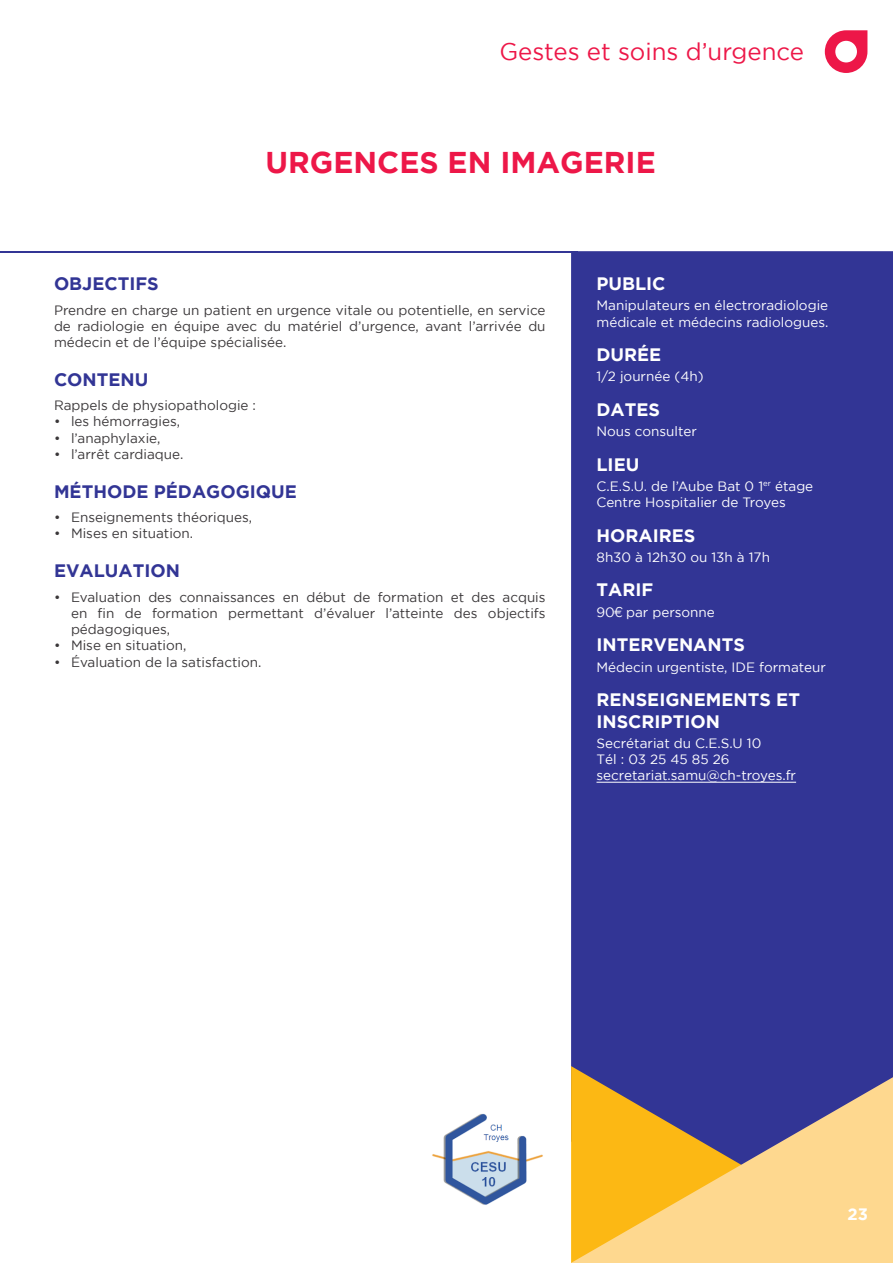
<style>
.page{position:relative;width:893px;height:1263px;background:#fff}
.page>*{position:absolute;margin:0;border:0;box-sizing:border-box;transform-origin:0 0}
.Titre_formation{font:700 30px "Gotham";color:#ed1748}
.t1{font:24px "Gotham";color:#ed1748}
.Titre_blanc_gauche{font:700 18px/21.6px "Gotham";color:#fff}
.Titre_bleu{font:700 18px "Gotham";color:#323595}
.t2{font:700 16.5px "Gotham";color:#fff}
.t3{font:13.5px/16.2px "Gotham";color:#3a3739;text-align:justify}
.Texte_blanc_gauche{font:13.5px/16.2px "Gotham";color:#fff}
.s1{font-family:"Te X Gyre Adventor"}
</style>
<div class="page">
<img style="left:432px;top:1113px;width:111px;height:92px">
<svg style="left:825px;top:30px;width:42px;height:43px"></svg>
<div style="left:571px;top:251px;width:322px;height:826px;background:#323595"></div>
<div style="left:571px;top:1066px;width:172px;height:11px;background:#323595"></div>
<svg style="left:571px;top:1077px;width:322px;height:186px;background:#cfaa6c"></svg>
<hr style="left:0;top:251px;width:577px;height:2px;background:#323595">
<hr style="left:596px;top:782px;width:200px;height:1px;background:#fff">
<h2 class="t1" style="left:499px;top:39px;width:306px">Gestes et soins d’urgence</h2>
<p class="Titre_formation" style="left:265px;top:145px;width:392px">URGENCES EN IMAGERIE</p>
<p class="Titre_bleu" style="left:54px;top:273px;width:106px">OBJECTIFS</p>
<p class="t3" style="left:54px;top:301px;width:493px">Prendre en charge un patient en urgence vitale ou potentielle, en service de radiologie en équipe avec du matériel d’urgence, avant l’arrivée du médecin et de l’équipe spécialisée.</p>
<p class="Titre_bleu" style="left:54px;top:369px;width:96px">CONTENU</p>
<p class="t3" style="left:54px;top:397px;width:204px">Rappels de physiopathologie :</p>
<p class="t3" style="left:54px;top:413px;width:128px">• les hémorragies,</p>
<p class="t3" style="left:54px;top:430px;width:108px">• l’anaphylaxie,</p>
<p class="t3" style="left:54px;top:446px;width:131px">• l’arrêt cardiaque.</p>
<p class="Titre_bleu" style="left:54px;top:481px;width:244px">MÉTHODE PÉDAGOGIQUE</p>
<p class="t3" style="left:54px;top:509px;width:200px">• Enseignements théoriques,</p>
<p class="t3" style="left:54px;top:525px;width:141px">• Mises en situation.</p>
<p class="Titre_bleu" style="left:54px;top:560px;width:127px">EVALUATION</p>
<p class="t3" style="left:71px;top:589px;width:476px;text-indent:-17px">• Evaluation des connaissances en début de formation et des acquis en fin de formation permettant d’évaluer l’atteinte des objectifs pédagogiques,</p>
<p class="t3" style="left:54px;top:637px;width:134px">• Mise en situation,</p>
<p class="t3" style="left:54px;top:653px;width:209px">• Évaluation de la satisfaction.</p>
<p class="Titre_blanc_gauche" style="left:596px;top:272px;width:71px">PUBLIC</p>
<p class="Texte_blanc_gauche" style="left:596px;top:297px;width:233px">Manipulateurs en électroradiologie médicale et médecins radiologues.</p>
<p class="Titre_blanc_gauche" style="left:596px;top:343px;width:66px">DURÉE</p>
<p class="Texte_blanc_gauche" style="left:596px;top:368px;width:109px">1/2 journée (4h)</p>
<p class="Titre_blanc_gauche" style="left:596px;top:398px;width:65px">DATES</p>
<p class="Texte_blanc_gauche" style="left:596px;top:423px;width:102px">Nous consulter</p>
<p class="Titre_blanc_gauche" style="left:596px;top:453px;width:44px">LIEU</p>
<p class="Texte_blanc_gauche" style="left:596px;top:478px;width:218px">C.E.S.U. de l’Aube Bat 0 1<sup>er</sup> étage</p>
<p class="Texte_blanc_gauche" style="left:596px;top:494px;width:191px">Centre Hospitalier de Troyes</p>
<p class="Titre_blanc_gauche" style="left:596px;top:524px;width:100px">HORAIRES</p>
<p class="Texte_blanc_gauche" style="left:596px;top:549px;width:175px">8h30 à 12h30 ou 13h à 17h</p>
<p class="Titre_blanc_gauche" style="left:596px;top:579px;width:58px">TARIF</p>
<p class="Texte_blanc_gauche" style="left:596px;top:604px;width:120px">90<span class="s1">€</span> par personne</p>
<p class="Titre_blanc_gauche" style="left:596px;top:633px;width:150px">INTERVENANTS</p>
<p class="Texte_blanc_gauche" style="left:596px;top:658px;width:231px">Médecin urgentiste, IDE formateur</p>
<p class="Titre_blanc_gauche" style="left:596px;top:688px;width:205px">RENSEIGNEMENTS ET<br>INSCRIPTION</p>
<p class="Texte_blanc_gauche" style="left:596px;top:735px;width:166px">Secrétariat du C.E.S.U 10</p>
<p class="Texte_blanc_gauche" style="left:596px;top:751px;width:135px">Tél : 03 25 45 85 26</p>
<p class="Texte_blanc_gauche" style="left:596px;top:767px;width:201px">secretariat.samu@ch-troyes.fr</p>
<p class="t2" style="left:848px;top:1205px;width:22px">23</p>
</div>
